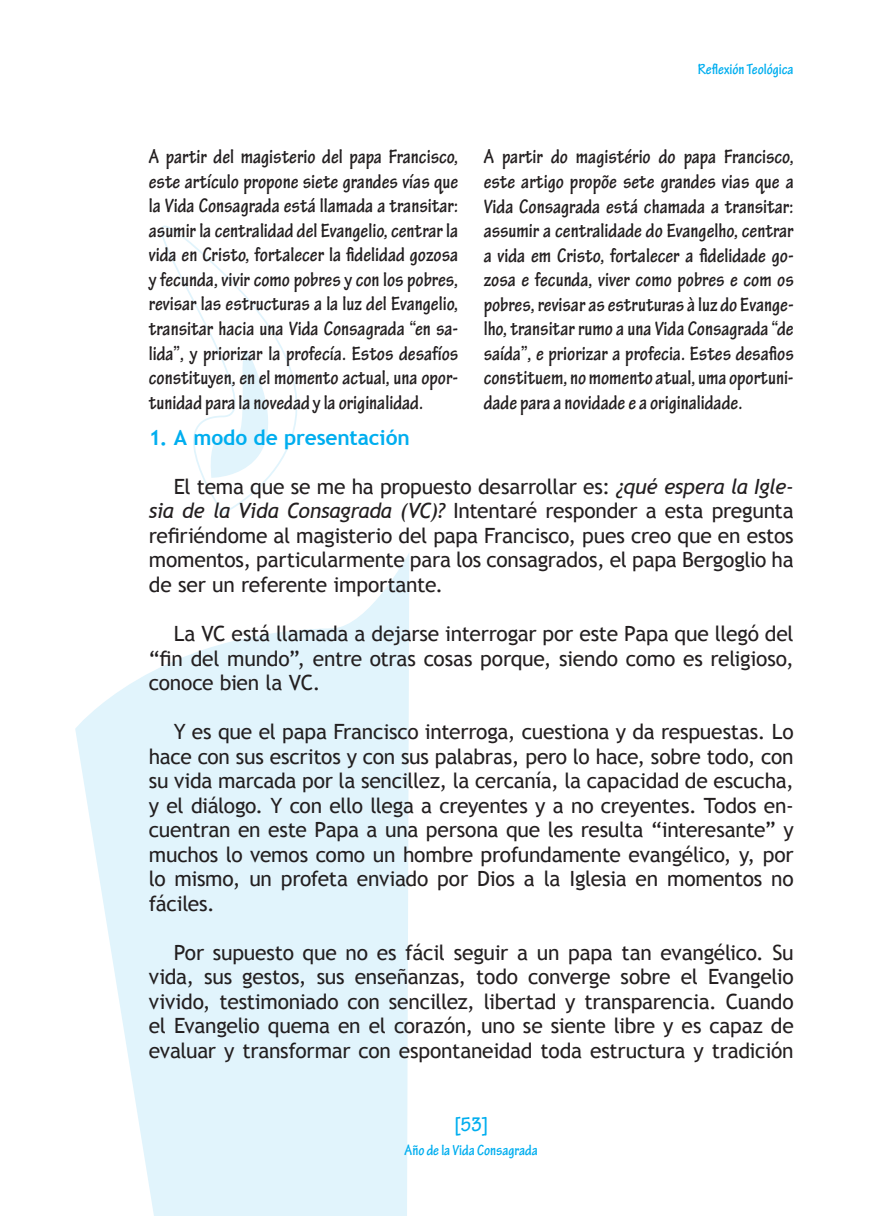
<style>
.page{position:relative;width:893px;height:1216px;background:#fff}
.page>*{position:absolute;margin:0;border:0;box-sizing:border-box;transform-origin:0 0}
.t1{font:21px/24.5px "Trebuchet MS";letter-spacing:-.015em;color:#231f20;text-align:justify}
.t2{font:700 condensed 21px/24.5px "Tekton Pro";color:#231f20;text-align:justify}
.t3{font:700 21px "Trebuchet MS";letter-spacing:-.005em;color:#00aeef}
.t4{font:700 condensed 21px "Tekton Pro";color:#00aeef}
.t5{font:700 condensed 15.75px "Tekton Pro";color:#00aeef}
.s1{font-style:italic}
</style>
<div class="page">
<svg style="left:75px;top:553px;width:334px;height:662px;fill:#e1f4fc"></svg>
<svg style="left:161px;top:225px;width:137px;height:289px"></svg>
<svg style="left:205px;top:283px;width:89px;height:195px"></svg>
<p class="t5" style="left:698px;top:60px;width:97px">Reflexión Teológica</p>
<p class="t2" style="left:149px;top:145px;width:311px">A partir del magisterio del papa Francisco, este artículo propone siete grandes vías que la Vida Consagrada está llamada a transitar: asumir la centralidad del Evangelio, centrar la vida en Cristo, fortalecer la fidelidad gozosa y fecunda, vivir como pobres y con los pobres, revisar las estructuras a la luz del Evangelio, transitar hacia una Vida Consagrada “en sa&shy;lida”, y priorizar la profecía. Estos desafíos constituyen, en el momento actual, una opor&shy;tunidad para la novedad y la originalidad.</p>
<p class="t2" style="left:484px;top:145px;width:312px">A partir do magistério do papa Francisco, este artigo propõe sete grandes vias que a Vida Consagrada está chamada a transitar: assumir a centralidade do Evangelho, centrar a vida em Cristo, fortalecer a fidelidade go&shy;zosa e fecunda, viver como pobres e com os pobres, revisar as estruturas à luz do Evange&shy;lho, transitar rumo a una Vida Consagrada “de saída”, e priorizar a profecia. Estes desafios constituem, no momento atual, uma oportuni&shy;dade para a novidade e a originalidade.</p>
<p class="t3" style="left:149px;top:424px;width:262px">1. A modo de presentación</p>
<p class="t1" style="left:149px;top:474px;width:646px;text-indent:25px">El tema que se me ha propuesto desarrollar es: <span class="s1">¿qué espera la Igle&shy;sia de la Vida Consagrada (VC)?</span> Intentaré responder a esta pregunta refiriéndome al magisterio del papa Francisco, pues creo que en estos momentos, particularmente para los consagrados, el papa Bergoglio ha de ser un referente importante.</p>
<p class="t1" style="left:149px;top:621px;width:646px;text-indent:25px">La VC está llamada a dejarse interrogar por este Papa que llegó del “fin del mundo”, entre otras cosas porque, siendo como es religioso, conoce bien la VC.</p>
<p class="t1" style="left:149px;top:719px;width:646px;text-indent:25px">Y es que el papa Francisco interroga, cuestiona y da respuestas. Lo hace con sus escritos y con sus palabras, pero lo hace, sobre todo, con su vida marcada por la sencillez, la cercanía, la capacidad de escucha, y el diálogo. Y con ello llega a creyentes y a no creyentes. Todos en&shy;cuentran en este Papa a una persona que les resulta “interesante” y muchos lo vemos como un hombre profundamente evangélico, y, por lo mismo, un profeta enviado por Dios a la Iglesia en momentos no fáciles.</p>
<p class="t1" style="left:149px;top:940px;width:646px;text-indent:25px">Por supuesto que no es fácil seguir a un papa tan evangélico. Su vida, sus gestos, sus enseñanzas, todo converge sobre el Evangelio vivido, testimoniado con sencillez, libertad y transparencia. Cuando el Evangelio quema en el corazón, uno se siente libre y es capaz de evaluar y transformar con espontaneidad toda estructura y tradición</p>
<p class="t4" style="left:455px;top:1111px;width:35px">[53]</p>
<p class="t5" style="left:405px;top:1140px;width:135px">Año de la Vida Consagrada</p>
</div>
